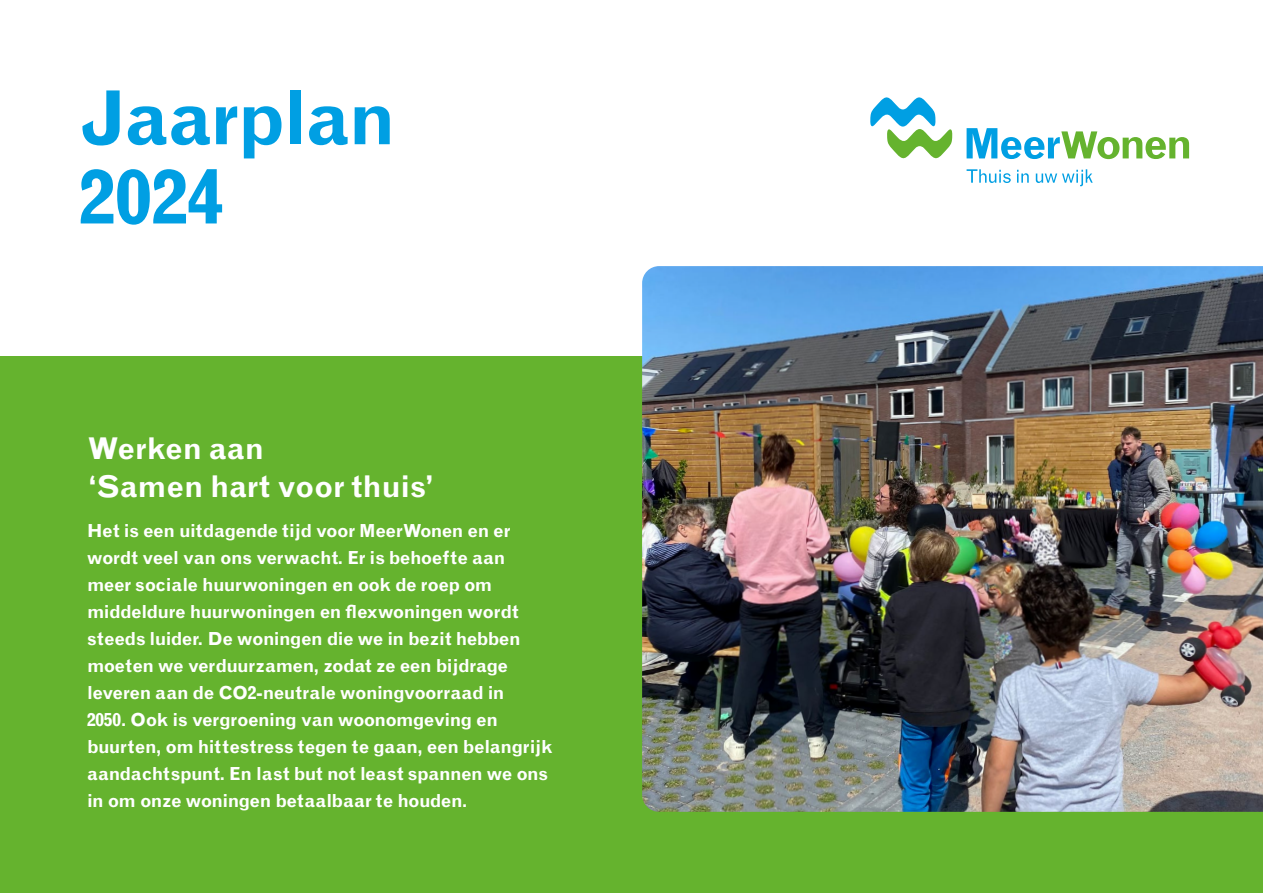
<style>
.page{position:relative;width:1263px;height:893px;background:#fff}
.page>*{position:absolute;margin:0;border:0;box-sizing:border-box;transform-origin:0 0}
.t1{font:700 74.55px/79.2px "Grotesque MT Std";letter-spacing:-.015em;color:#009fe3}
.t2{font:700 30px/37.5px "Grotesque MT Std";letter-spacing:-.005em;color:#fff}
.t3{font:700 18px/27px "Grotesque MT Std";letter-spacing:-.025em;color:#fff}
</style>
<div class="page">
<div style="left:0;top:357px;width:1263px;height:536px;background:#65b32e"></div>
<img style="left:642px;top:266px;width:621px;height:546px">
<svg style="left:870px;top:97px;width:82px;height:62px"></svg>
<svg style="left:966px;top:128px;width:223px;height:31px"></svg>
<svg style="left:966px;top:169px;width:45px;height:14px"></svg>
<svg style="left:1017px;top:170px;width:12px;height:13px"></svg>
<svg style="left:1036px;top:169px;width:57px;height:17px"></svg>
<h1 class="t1" style="left:79px;top:79px;width:319px">Jaarplan<br>2024</h1>
<h2 class="t2" style="left:87px;top:430px;width:349px">Werken aan<br>‘Samen hart voor thuis’</h2>
<p class="t3" style="left:87px;top:517px;width:467px">Het is een uitdagende tijd voor MeerWonen en er wordt veel van ons verwacht. Er is behoefte aan meer sociale huurwoningen en ook de roep om middeldure huurwoningen en flexwoningen wordt steeds luider. De woningen die we in bezit hebben moeten we verduurzamen, zodat ze een bijdrage leveren aan de CO2-neutrale woningvoorraad in<br>2050. Ook is vergroening van woonomgeving en buurten, om hittestress tegen te gaan, een belangrijk aandachtspunt. En last but not least spannen we ons in om onze woningen betaalbaar te houden.</p>
</div>
